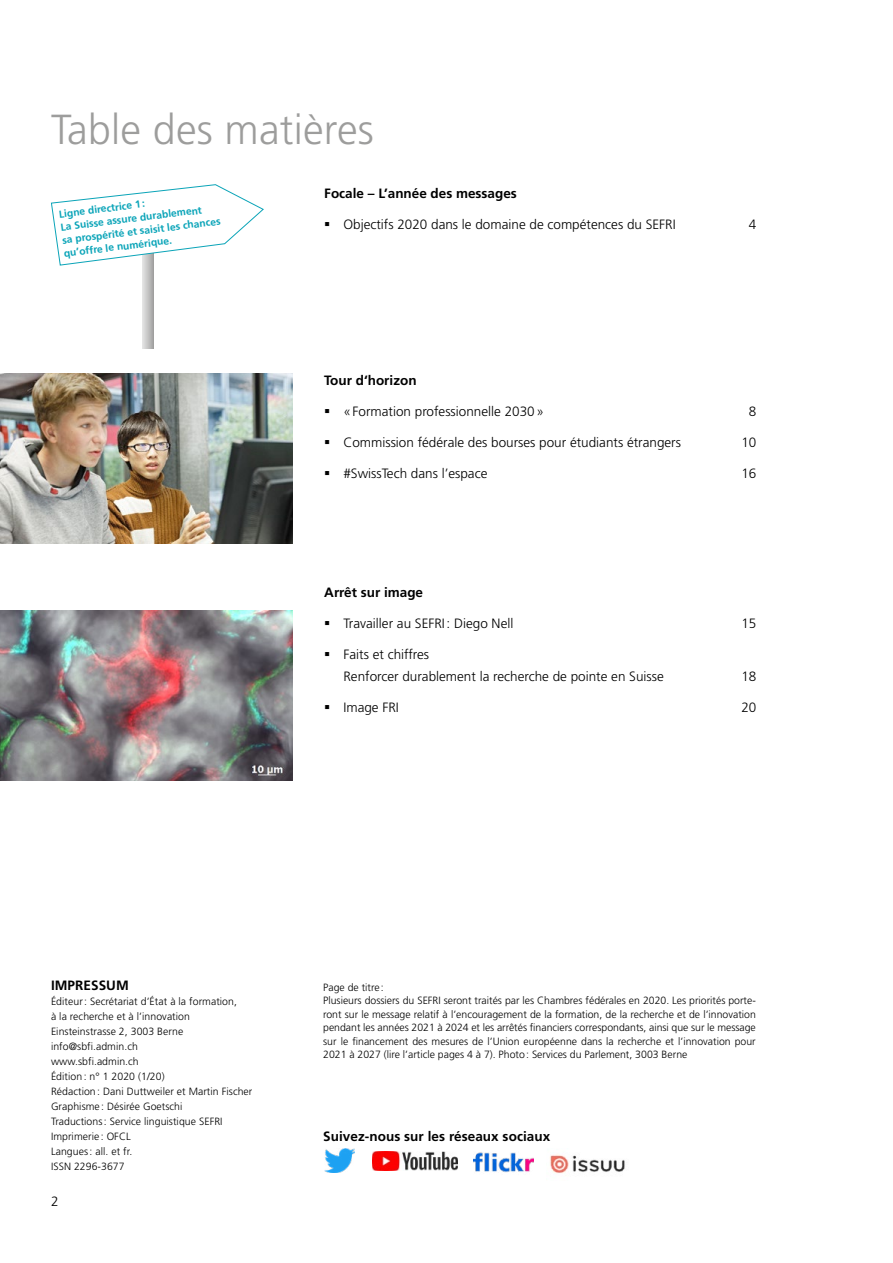
<style>
.page{position:relative;width:893px;height:1263px;background:#fff}
.page>*{position:absolute;margin:0;border:0;box-sizing:border-box;transform-origin:0 0}
.t1{font:300 42px "Frutiger LT Std";letter-spacing:.005em;color:#9d9d9c}
.t2{font:300 13.5px/22.5px "Frutiger LT Std";color:#000}
.t3{font:700 13.5px "Frutiger LT Std";color:#000}
.t4{font:300 10.5px/15px "Frutiger LT Std";color:#000}
.t5{font:700 10.35px/13.2px "Frutiger LT Std";color:#0aa4b8}
</style>
<div class="page">
<svg style="left:143px;top:266px;width:10px;height:83px"></svg>
<svg style="left:51px;top:184px;width:213px;height:82px"></svg>
<img style="left:0;top:373px;width:293px;height:170px">
<img style="left:0;top:610px;width:293px;height:170px">
<img style="left:473px;top:1152px;width:60px;height:21px">
<img style="left:550px;top:1154px;width:75px;height:19px">
<img style="left:324px;top:1148px;width:30px;height:24px">
<img style="left:372px;top:1152px;width:86px;height:19px">
<h1 class="t1" style="left:51px;top:106px;width:324px">Table des matières</h1>
<p class="t5" style="left:58px;top:207px;width:161px;rotate:-7deg">Ligne directrice 1:<br>La Suisse assure durablement<br>sa prospérité et saisit les chances qu’offre le numérique.</p>
<p class="t3" style="left:324px;top:185px;width:194px">Focale – L’année des messages</p>
<p class="t2" style="left:343px;top:213px;width:334px">Objectifs 2020 dans le domaine de compétences du SEFRI</p>
<p class="t2" style="left:749px;top:213px;width:9px">4</p>
<p class="t3" style="left:324px;top:373px;width:94px">Tour d‘horizon</p>
<p class="t2" style="left:343px;top:401px;width:202px">«Formation professionnelle 2030»</p>
<p class="t2" style="left:749px;top:401px;width:9px">8</p>
<p class="t2" style="left:343px;top:432px;width:339px">Commission fédérale des bourses pour étudiants étrangers</p>
<p class="t2" style="left:741px;top:432px;width:17px">10</p>
<p class="t2" style="left:343px;top:463px;width:146px">#SwissTech dans l’espace</p>
<p class="t2" style="left:741px;top:463px;width:17px">16</p>
<p class="t3" style="left:324px;top:584px;width:100px">Arrêt sur image</p>
<p class="t2" style="left:343px;top:612px;width:171px">Travailler au SEFRI: Diego Nell</p>
<p class="t2" style="left:741px;top:612px;width:17px">15</p>
<p class="t2" style="left:343px;top:643px;width:322px">Faits et chiffres<br>Renforcer durablement la recherche de pointe en Suisse</p>
<p class="t2" style="left:741px;top:666px;width:17px">18</p>
<p class="t2" style="left:343px;top:697px;width:57px">Image FRI</p>
<p class="t2" style="left:741px;top:697px;width:17px">20</p>
<p class="t3" style="left:51px;top:977px;width:79px">IMPRESSUM</p>
<p class="t4" style="left:51px;top:994px;width:203px">Éditeur: Secrétariat d’État à la formation,<br>à la recherche et à l’innovation<br>Einsteinstrasse 2, 3003 Berne info@sbfi.admin.ch<br>www.sbfi.admin.ch<br>Édition : n° 1 2020 (1/20)<br>Rédaction : Dani Duttweiler et Martin Fischer<br>Graphisme : Désirée Goetschi<br>Traductions: Service linguistique SEFRI<br>Imprimerie : OFCL<br>Langues: all. et fr.<br>ISSN 2296-3677</p>
<p class="t2" style="left:51px;top:1190px;width:9px">2</p>
<p class="t4" style="left:323px;top:980px;width:434px;line-height:13.5px">Page de titre:<br>Plusieurs dossiers du SEFRI seront traités par les Chambres fédérales en 2020. Les priorités porte&shy;ront sur le message relatif à l’encouragement de la formation, de la recherche et de l’innovation pendant les années 2021 à 2024 et les arrêtés financiers correspondants, ainsi que sur le message sur le financement des mesures de l’Union européenne dans la recherche et l’innovation pour 2021 à 2027 (lire l’article pages 4 à 7). Photo: Services du Parlement, 3003 Berne</p>
<p class="t3" style="left:323px;top:1128px;width:229px">Suivez-nous sur les réseaux sociaux</p>
</div>
